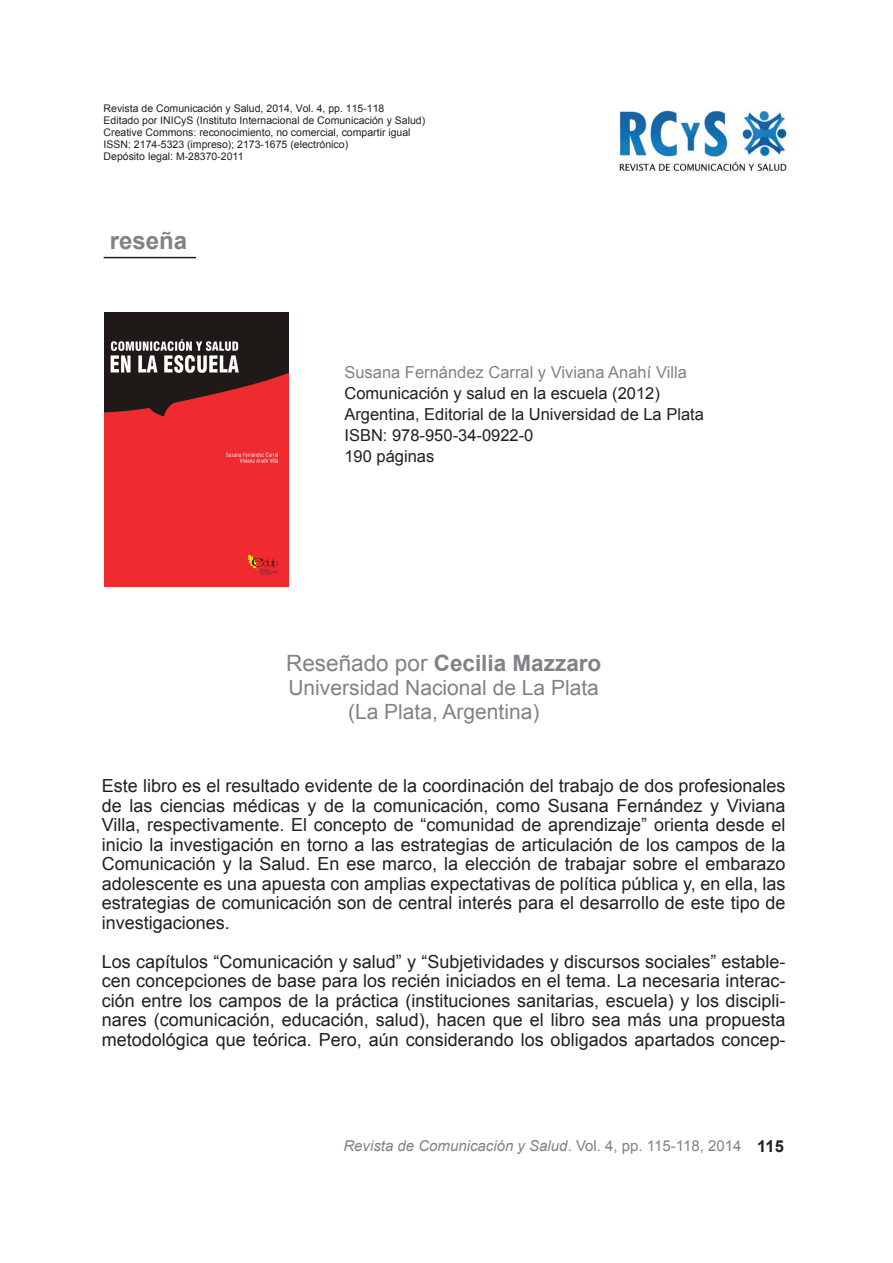
<style>
.page{position:relative;width:893px;height:1263px;background:#fff}
.page>*{position:absolute;margin:0;border:0;box-sizing:border-box;transform-origin:0 0}
.t1{font:700 24px "Arial";color:#808285}
.t2{font:700 22.5px "Arial";color:#808285}
.t3{font:21px "Arial";color:#808285}
.t4{font:18px/19.5px "Arial";color:#231f20;text-align:justify}
.t5{font:16.5px "Arial";color:#231f20}
.t6{font:16.5px "Arial";color:#808285}
.t7{font:700 16.5px "Arial";color:#231f20}
.t8{font:italic 15px "Arial";color:#808285}
.t9{font:10.5px/12px "Arial";color:#231f20}
.s1{font-weight:400}
.s2{font-style:normal}
</style>
<div class="page">
<img style="left:619px;top:110px;width:168px;height:62px">
<img style="left:105px;top:313px;width:184px;height:273px">
<hr style="left:104px;top:257px;width:92px;height:1px;background:#231f20">
<p class="t9" style="left:104px;top:102px;width:323px">Revista de Comunicación y Salud, 2014, Vol. 4, pp. 115-118<br>Editado por INICyS (Instituto Internacional de Comunicación y Salud)<br>Creative Commons: reconocimiento, no comercial, compartir igual ISSN: 2174-5323 (impreso); 2173-1675 (electrónico)<br>Depósito legal: M-28370-2011</p>
<p class="t1" style="left:110px;top:225px;width:79px">reseña</p>
<p class="t6" style="left:344px;top:361px;width:344px">Susana Fernández Carral y Viviana Anahí Villa</p>
<p class="t5" style="left:344px;top:382px;width:317px">Comunicación y salud en la escuela (2012)</p>
<p class="t5" style="left:344px;top:403px;width:361px">Argentina, Editorial de la Universidad de La Plata</p>
<p class="t5" style="left:344px;top:424px;width:190px">ISBN: 978-950-34-0922-0</p>
<p class="t5" style="left:344px;top:445px;width:91px">190 páginas</p>
<p class="t2" style="left:286px;top:648px;width:317px"><span class="s1">Reseñado por</span> Cecilia Mazzaro</p>
<p class="t3" style="left:288px;top:674px;width:312px">Universidad Nacional de La Plata</p>
<p class="t3" style="left:348px;top:698px;width:193px">(La Plata, Argentina)</p>
<p class="t4" style="left:102px;top:777px;width:685px">Este libro es el resultado evidente de la coordinación del trabajo de dos profesionales de las ciencias médicas y de la comunicación, como Susana Fernández y Viviana Villa, respectivamente. El concepto de “comunidad de aprendizaje” orienta desde el inicio la investigación en torno a las estrategias de articulación de los campos de la Comunicación y la Salud. En ese marco, la elección de trabajar sobre el embarazo adolescente es una apuesta con amplias expectativas de política pública y, en ella, las estrategias de comunicación son de central interés para el desarrollo de este tipo de investigaciones.</p>
<p class="t4" style="left:102px;top:952px;width:685px">Los capítulos “Comunicación y salud” y “Subjetividades y discursos sociales” estable&shy;cen concepciones de base para los recién iniciados en el tema. La necesaria interac&shy;ción entre los campos de la práctica (instituciones sanitarias, escuela) y los discipli&shy;nares (comunicación, educación, salud), hacen que el libro sea más una propuesta metodológica que teórica. Pero, aún considerando los obligados apartados concep-</p>
<p class="t8" style="left:343px;top:1135px;width:400px">Revista de Comunicación y Salud<span class="s2">. Vol. 4, pp. 115-118, 2014</span></p>
<p class="t7" style="left:757px;top:1135px;width:28px">115</p>
</div>
